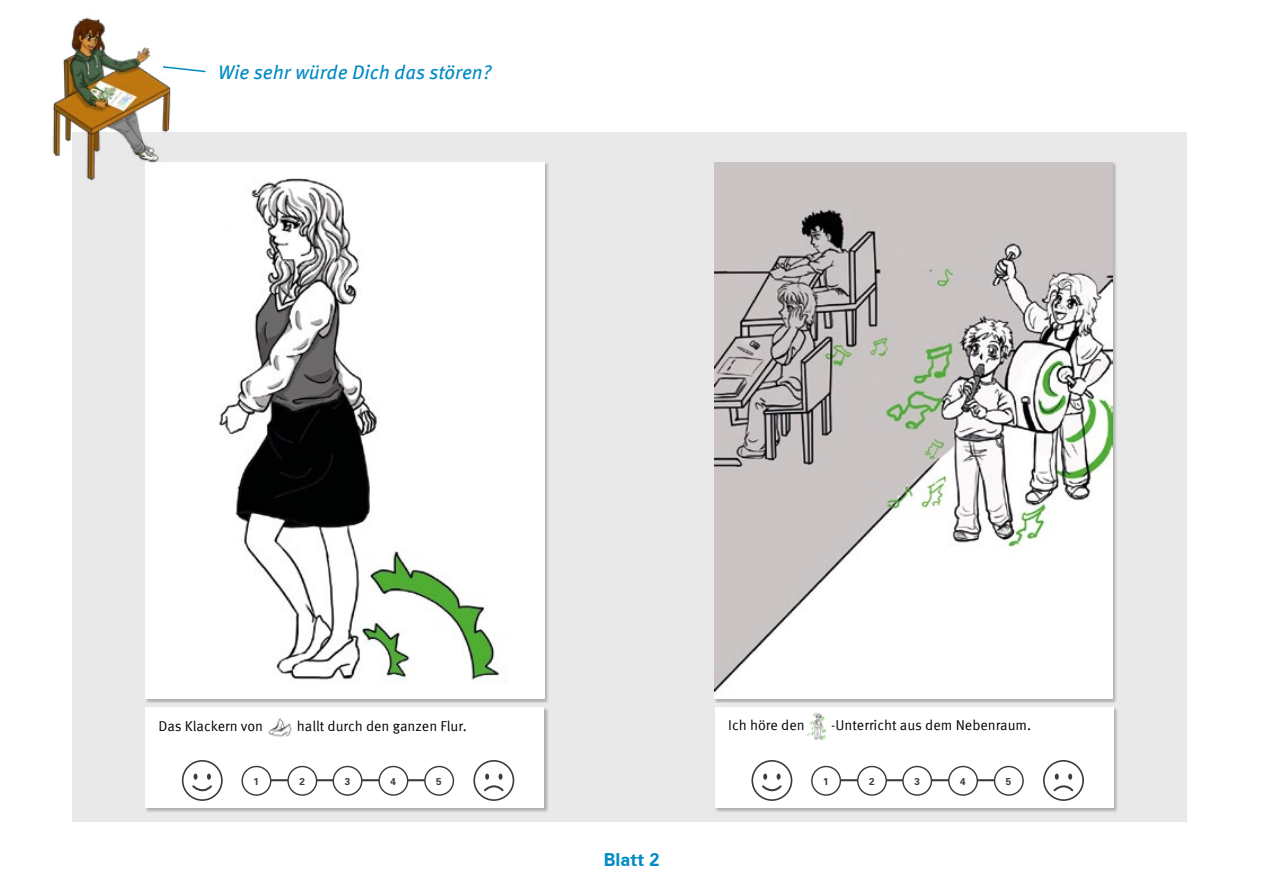
<style>
.page{position:relative;width:1263px;height:893px;background:#fff}
.page>*{position:absolute;margin:0;border:0;box-sizing:border-box;transform-origin:0 0}
.t1{font:italic 19.65px "Meta Pro";color:#008bc5}
.t2{font:700 18px "Zurich BT";color:#008bc5}
.t3{font:14.25px "Meta Pro";color:#000}
.t4{font:700 9.9px "Univers";color:#3c3c3b}
</style>
<div class="page">
<div style="left:72px;top:132px;width:557px;height:689px;background:#e9e9e9"></div>
<div style="left:145px;top:707px;width:403px;height:105px;background:#000;opacity:.25"></div>
<div style="left:146px;top:707px;width:398px;height:101px;background:#fff"></div>
<hr style="left:257px;top:779px;width:184px;height:2px;background:#3c3c3b">
<div style="left:242px;top:766px;width:29px;height:29px;background:#fff;border-radius:50%"></div>
<div style="left:241px;top:766px;width:30px;height:30px;border:1px solid #3c3c3b;border-radius:50%"></div>
<div style="left:379px;top:766px;width:29px;height:29px;background:#fff;border-radius:50%"></div>
<div style="left:378px;top:766px;width:30px;height:30px;border:1px solid #3c3c3b;border-radius:50%"></div>
<div style="left:425px;top:766px;width:28px;height:29px;background:#fff;border-radius:50%"></div>
<div style="left:424px;top:766px;width:30px;height:30px;border:1px solid #3c3c3b;border-radius:50%"></div>
<div style="left:288px;top:766px;width:29px;height:29px;background:#fff;border-radius:50%"></div>
<div style="left:287px;top:766px;width:30px;height:30px;border:1px solid #3c3c3b;border-radius:50%"></div>
<div style="left:333px;top:766px;width:29px;height:29px;background:#fff;border-radius:50%"></div>
<div style="left:333px;top:766px;width:29px;height:30px;border:1px solid #3c3c3b;border-radius:50%"></div>
<svg style="left:182px;top:760px;width:41px;height:41px"></svg>
<svg style="left:473px;top:760px;width:41px;height:41px"></svg>
<img style="left:146px;top:162px;width:398px;height:537px">
<img style="left:268px;top:718px;width:24px;height:19px">
<img style="left:52px;top:17px;width:126px;height:164px">
<svg style="left:161px;top:65px;width:45px;height:8px"></svg>
<div style="left:629px;top:132px;width:558px;height:689px;background:#e9e9e9"></div>
<div style="left:715px;top:707px;width:403px;height:105px;background:#000;opacity:.25"></div>
<div style="left:715px;top:707px;width:399px;height:101px;background:#fff"></div>
<hr style="left:827px;top:779px;width:183px;height:2px;background:#3c3c3b">
<div style="left:812px;top:766px;width:28px;height:29px;background:#fff;border-radius:50%"></div>
<div style="left:811px;top:766px;width:30px;height:30px;border:1px solid #3c3c3b;border-radius:50%"></div>
<div style="left:949px;top:766px;width:28px;height:29px;background:#fff;border-radius:50%"></div>
<div style="left:948px;top:766px;width:30px;height:30px;border:1px solid #3c3c3b;border-radius:50%"></div>
<div style="left:994px;top:766px;width:29px;height:29px;background:#fff;border-radius:50%"></div>
<div style="left:994px;top:766px;width:30px;height:30px;border:1px solid #3c3c3b;border-radius:50%"></div>
<div style="left:858px;top:766px;width:28px;height:29px;background:#fff;border-radius:50%"></div>
<div style="left:857px;top:766px;width:30px;height:30px;border:1px solid #3c3c3b;border-radius:50%"></div>
<div style="left:903px;top:766px;width:28px;height:29px;background:#fff;border-radius:50%"></div>
<div style="left:902px;top:766px;width:30px;height:30px;border:1px solid #3c3c3b;border-radius:50%"></div>
<svg style="left:751px;top:760px;width:41px;height:41px"></svg>
<svg style="left:1043px;top:760px;width:41px;height:41px"></svg>
<img style="left:715px;top:162px;width:398px;height:537px">
<img style="left:806px;top:712px;width:21px;height:29px">
<h1 class="t1" style="left:218px;top:57px;width:275px">Wie sehr würde Dich das stören?</h1>
<p class="t3" style="left:159px;top:715px;width:106px">Das Klackern von</p>
<p class="t3" style="left:297px;top:715px;width:171px">hallt durch den ganzen Flur.</p>
<p class="t4" style="left:254px;top:775px;width:7px">1</p>
<p class="t4" style="left:300px;top:775px;width:7px">2</p>
<p class="t4" style="left:345px;top:775px;width:7px">3</p>
<p class="t4" style="left:391px;top:775px;width:7px">4</p>
<p class="t4" style="left:436px;top:775px;width:7px">5</p>
<p class="t2" style="left:604px;top:849px;width:57px">Blatt 2</p>
<p class="t3" style="left:728px;top:714px;width:78px">Ich höre den</p>
<p class="t3" style="left:831px;top:714px;width:202px">-Unterricht aus dem Nebenraum.</p>
<p class="t4" style="left:823px;top:775px;width:7px">1</p>
<p class="t4" style="left:869px;top:775px;width:7px">2</p>
<p class="t4" style="left:914px;top:775px;width:7px">3</p>
<p class="t4" style="left:960px;top:775px;width:7px">4</p>
<p class="t4" style="left:1006px;top:775px;width:7px">5</p>
</div>
